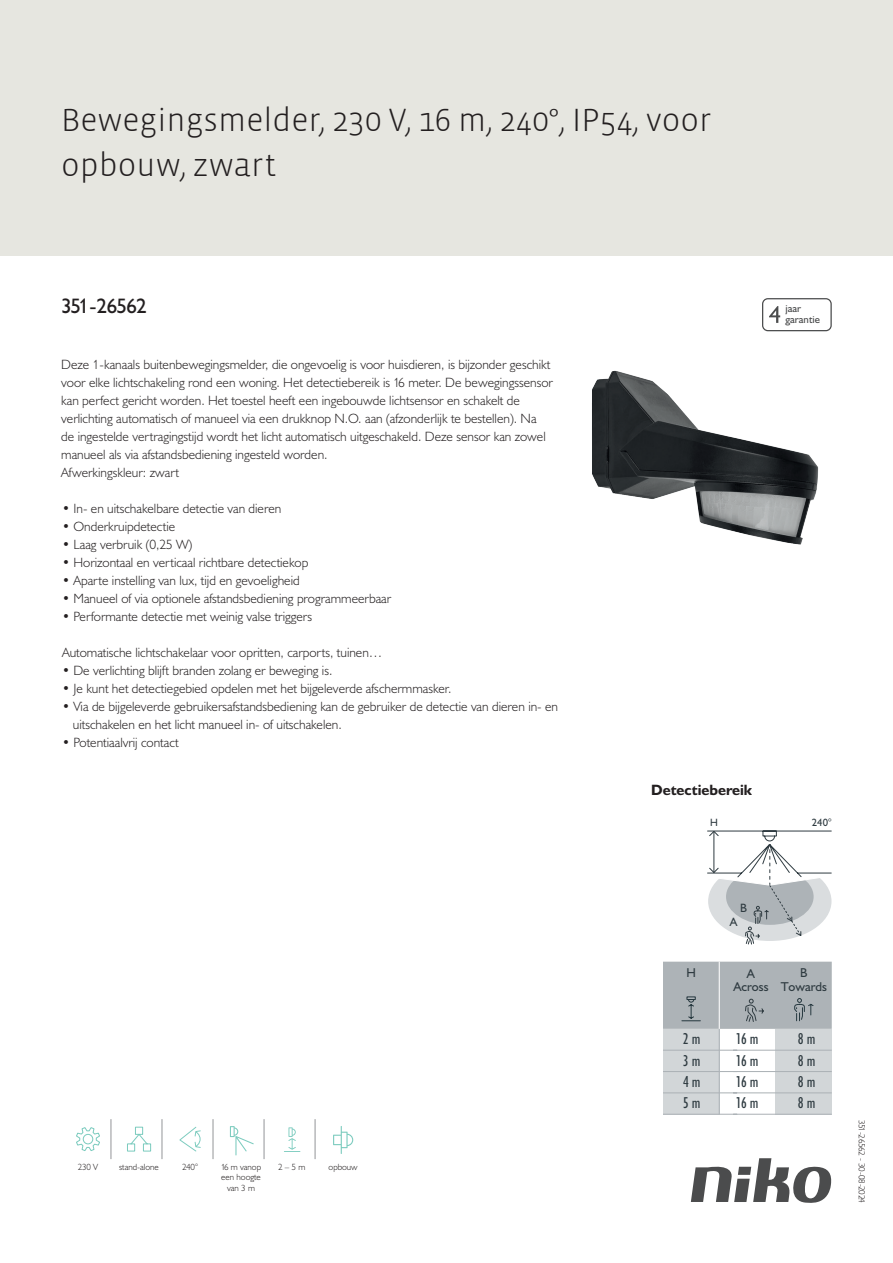
<style>
.page{position:relative;width:893px;height:1263px;background:#fff}
.page>*{position:absolute;margin:0;border:0;box-sizing:border-box;transform-origin:0 0}
.Title_datasheets{font:300 33px/45px "Vista Sans";color:#231f20}
.Article_number{font:21px "Humanist 521 BT";letter-spacing:-.045em;color:#231f20}
.t1{font:condensed 15.9px/21.3px "Humanist 521 BT";color:#2f3b41;text-align:justify}
.Titles_parts{font:700 15px "Humanist 521 BT";color:#231f20}
.USP_bullets{font:300 13.5px/18px "Humanist 521 BT";color:#231f20}
.USPs{font:300 13.5px/18px "Humanist 521 BT";color:#231f20}
.t2{font:12.9px/14px "Humanist 521 BT";color:#2f3b41;text-align:center}
.t3{font:12.15px "Humanist 521 BT";color:#2f3b41}
.t4{font:10.8px/10.8px "Humanist 521 BT";color:#4b4c4d}
.t5{font:10.65px "Humanist 521 BT";color:#2f3b41}
.icontext{font:300 9px/10.8px "Humanist 521 BT";color:#231f20;text-align:center}
.Revision{font:300 9px "Humanist 521 BT";letter-spacing:-.05em;color:#231f20}
</style>
<div class="page">
<svg style="left:691px;top:1158px;width:141px;height:45px"></svg>
<div style="left:0;top:0;width:893px;height:255px;background:#e6e6e0"></div>
<img style="left:592px;top:370px;width:227px;height:175px">
<svg style="left:76px;top:1127px;width:24px;height:24px"></svg>
<svg style="left:127px;top:1126px;width:25px;height:26px"></svg>
<svg style="left:179px;top:1126px;width:22px;height:26px"></svg>
<svg style="left:229px;top:1126px;width:25px;height:30px"></svg>
<svg style="left:333px;top:1126px;width:21px;height:28px"></svg>
<svg style="left:284px;top:1127px;width:17px;height:25px"></svg>
<hr style="left:111px;top:1119px;width:1px;height:40px;background:#939598">
<hr style="left:162px;top:1119px;width:1px;height:40px;background:#939598">
<hr style="left:213px;top:1119px;width:1px;height:40px;background:#939598">
<hr style="left:264px;top:1119px;width:1px;height:40px;background:#939598">
<hr style="left:315px;top:1119px;width:1px;height:40px;background:#939598">
<svg style="left:762px;top:298px;width:70px;height:33px"></svg>
<svg style="left:707px;top:830px;width:125px;height:114px"></svg>
<div style="left:775px;top:1029px;width:57px;height:85px;background:#d2d6d8"></div>
<div style="left:663px;top:1029px;width:56px;height:85px;background:#d2d6d8"></div>
<hr style="left:663px;top:1050px;width:74px;height:1px;background:#adb3b7">
<hr style="left:733px;top:1050px;width:58px;height:1px;background:#adb3b7">
<hr style="left:791px;top:1050px;width:41px;height:1px;background:#adb3b7">
<hr style="left:663px;top:1071px;width:74px;height:1px;background:#adb3b7">
<hr style="left:733px;top:1071px;width:58px;height:1px;background:#adb3b7">
<hr style="left:791px;top:1071px;width:41px;height:1px;background:#adb3b7">
<hr style="left:663px;top:1092px;width:74px;height:1px;background:#adb3b7">
<hr style="left:733px;top:1092px;width:58px;height:1px;background:#adb3b7">
<hr style="left:791px;top:1092px;width:41px;height:1px;background:#adb3b7">
<hr style="left:663px;top:1114px;width:74px;height:1px;background:#adb3b7">
<hr style="left:733px;top:1114px;width:58px;height:1px;background:#adb3b7">
<hr style="left:791px;top:1114px;width:41px;height:1px;background:#adb3b7">
<hr style="left:719px;top:1029px;width:1px;height:85px;background:#adb3b7">
<svg style="left:663px;top:962px;width:169px;height:67px;background:#aab1b5"></svg>
<p class="Title_datasheets" style="left:61px;top:98px;width:652px">Bewegingsmelder, 230 V, 16 m, 240°, IP54, voor opbouw, zwart</p>
<p class="Article_number" style="left:61px;top:293px;width:87px">351-26562</p>
<p class="t4" style="left:785px;top:303px;width:36px">jaar garantie</p>
<p class="USPs" style="left:61px;top:355px;width:493px">Deze 1-kanaals buitenbewegingsmelder, die ongevoelig is voor huisdieren, is bijzonder geschikt voor elke lichtschakeling rond een woning. Het detectiebereik is 16 meter. De bewegingssensor kan perfect gericht worden. Het toestel heeft een ingebouwde lichtsensor en schakelt de verlichting automatisch of manueel via een drukknop N.O. aan (afzonderlijk te bestellen). Na de ingestelde vertragingstijd wordt het licht automatisch uitgeschakeld. Deze sensor kan zowel manueel als via afstandsbediening ingesteld worden.<br>Afwerkingskleur: zwart</p>
<p class="USP_bullets" style="left:62px;top:499px;width:221px">• In- en uitschakelbare detectie van dieren</p>
<p class="USP_bullets" style="left:62px;top:517px;width:115px">• Onderkruipdetectie</p>
<p class="USP_bullets" style="left:62px;top:535px;width:132px">• Laag verbruik (0,25 W)</p>
<p class="USP_bullets" style="left:62px;top:553px;width:248px">• Horizontaal en verticaal richtbare detectiekop</p>
<p class="USP_bullets" style="left:62px;top:571px;width:239px">• Aparte instelling van lux, tijd en gevoeligheid</p>
<p class="USP_bullets" style="left:62px;top:589px;width:331px">• Manueel of via optionele afstandsbediening programmeerbaar</p>
<p class="USP_bullets" style="left:62px;top:607px;width:251px">• Performante detectie met weinig valse triggers</p>
<p class="USP_bullets" style="left:62px;top:643px;width:322px">Automatische lichtschakelaar voor opritten, carports, tuinen…</p>
<p class="USP_bullets" style="left:62px;top:661px;width:272px">• De verlichting blijft branden zolang er beweging is.</p>
<p class="USP_bullets" style="left:62px;top:679px;width:391px">• Je kunt het detectiegebied opdelen met het bijgeleverde afschermmasker.</p>
<p class="USP_bullets" style="left:73px;top:697px;width:487px;text-indent:-11px">• Via de bijgeleverde gebruikersafstandsbediening kan de gebruiker de detectie van dieren in- en uitschakelen en het licht manueel in- of uitschakelen.</p>
<p class="USP_bullets" style="left:62px;top:733px;width:118px">• Potentiaalvrij contact</p>
<p class="Titles_parts" style="left:651px;top:781px;width:103px">Detectiebereik</p>
<p class="t5" style="left:710px;top:816px;width:9px">H</p>
<p class="t5" style="left:812px;top:816px;width:21px">240°</p>
<p class="icontext" style="left:78px;top:1161px;width:22px">230 V</p>
<p class="icontext" style="left:119px;top:1161px;width:41px">stand-alone</p>
<p class="icontext" style="left:182px;top:1161px;width:17px">240°</p>
<p class="icontext" style="left:221px;top:1161px;width:42px">16 m vanop een hoogte van 3 m</p>
<p class="icontext" style="left:278px;top:1161px;width:29px">2 – 5 m</p>
<p class="icontext" style="left:329px;top:1161px;width:31px">opbouw</p>
<p class="t3" style="left:740px;top:900px;width:9px">B</p>
<p class="t3" style="left:730px;top:915px;width:9px">A</p>
<p class="t2" style="left:686px;top:966px;width:11px">H</p>
<p class="t2" style="left:781px;top:965px;width:48px">B<br>Towards</p>
<p class="t2" style="left:733px;top:966px;width:37px">A<br>Across</p>
<p class="t1" style="left:683px;top:1028px;width:19px">2 m 3 m 4 m 5 m</p>
<p class="t1" style="left:798px;top:1028px;width:19px">8 m 8 m 8 m 8 m</p>
<p class="t1" style="left:736px;top:1028px;width:24px">16 m 16 m 16 m 16 m</p>
<p class="Revision" style="left:868px;top:1120px;width:84px;rotate:90deg">351-26562 - 30-08-2024</p>
</div>
